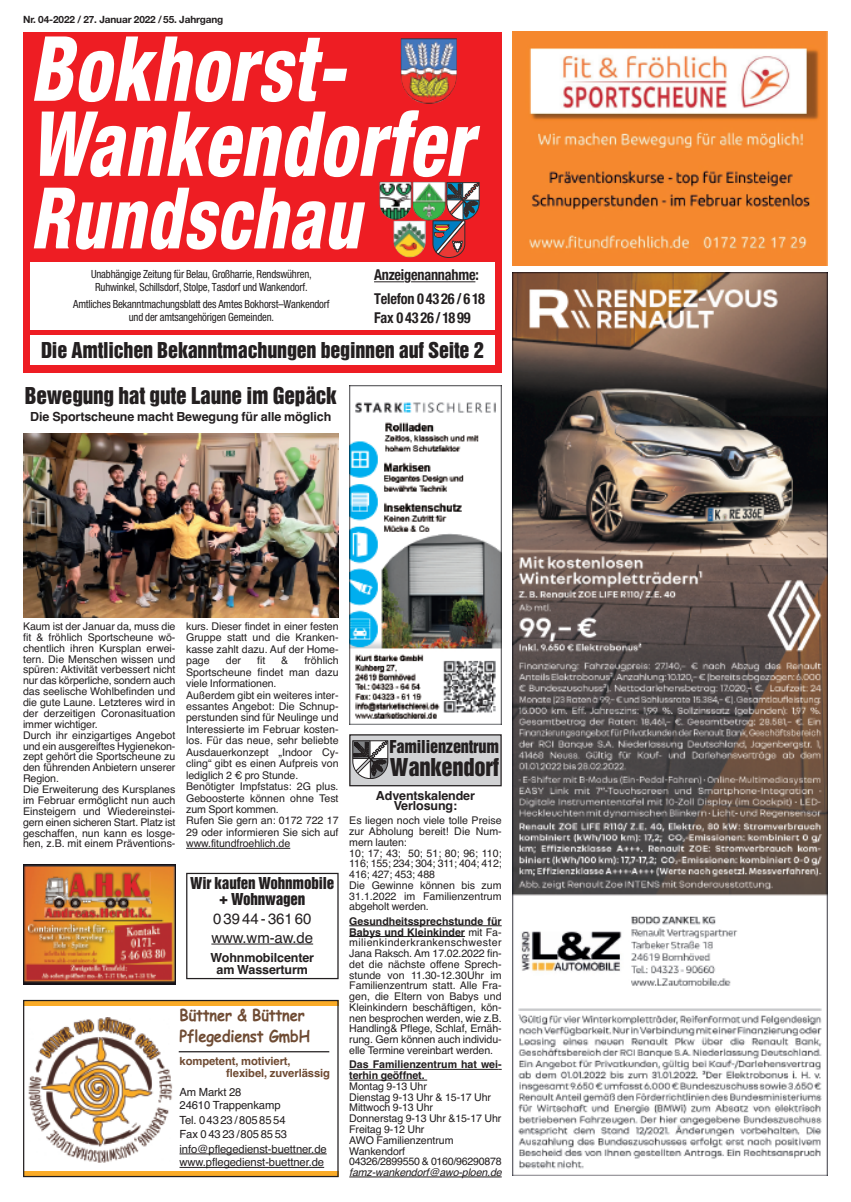
<style>
.page{position:relative;width:851px;height:1202px;background:#fff}
.page>*{position:absolute;margin:0;border:0;box-sizing:border-box;transform-origin:0 0}
.t1{font:italic 800 condensed 90px/75px "Helvetica Neue LT Std";letter-spacing:.015em;color:#fff;scale:.82 1}
.t2{font:italic 800 condensed 85px "Helvetica Neue LT Std";letter-spacing:.015em;color:#fff;scale:.82 1}
.t3{font:22.5px "Helvetica Inserat LT Std";letter-spacing:-.01em;color:#231f20}
.t4{font:21.25px "Helvetica Inserat";letter-spacing:-.01em;color:#231f20}
.t5{font:20px "Helvetica Inserat LT Std";letter-spacing:-.01em;color:#231f20}
.t6{font:700 16.25px/21px "Comic Sans MS";letter-spacing:-.01em;color:#6f4b33;scale:.9 1}
.t7{font:16.25px "Helvetica Inserat LT Std";letter-spacing:-.01em;color:#231f20}
.t8{font:700 condensed 15px/23.8px "Helvetica Neue LT Std";letter-spacing:-.015em;color:#231f20;scale:.95 1}
.t9{font:15px/16.2px "Helvetica Inserat";letter-spacing:-.01em;color:#231f20;text-align:center}
.t10{font:15px/18.8px "Helvetica";letter-spacing:-.01em;color:#231f20}
.t11{font:700 12.5px/12.5px "Helvetica";letter-spacing:-.01em;color:#231f20;text-align:center}
.t12{font:condensed 11.25px/13.8px "Helvetica Neue LT Std";letter-spacing:-.015em;color:#231f20;text-align:center;scale:.95 1}
.t13{font:11.25px/13.5px "Helvetica";letter-spacing:-.01em;color:#231f20}
.t14{font:700 11.25px/12.5px "Helvetica";letter-spacing:-.01em;color:#6f4b33}
.t15{font:10.62px/10.8px "Helvetica";color:#231f20}
.t16{font:700 10px "Helvetica Neue";letter-spacing:-.01em;color:#231f20}
.s1{font-weight:700}
.s2{font-style:italic}
</style>
<div class="page">
<div style="left:23px;top:32px;width:478px;height:340px;background:#ee1d23"></div>
<div style="left:30px;top:335px;width:464px;height:30px;background:#fff"></div>
<div style="left:30px;top:262px;width:464px;height:68px;background:#fff"></div>
<hr style="left:374px;top:281px;width:30px;height:1px;background:#231f20">
<hr style="left:411px;top:281px;width:64px;height:1px;background:#231f20">
<img style="left:379px;top:182px;width:54px;height:38px">
<img style="left:393px;top:221px;width:33px;height:10px">
<svg style="left:433px;top:182px;width:46px;height:76px"></svg>
<img style="left:401px;top:38px;width:55px;height:66px">
<img style="left:512px;top:272px;width:315px;height:903px">
<img style="left:512px;top:32px;width:315px;height:234px">
<img style="left:349px;top:385px;width:152px;height:339px">
<div style="left:23px;top:1170px;width:315px;height:6px;background:#faab27"></div>
<svg style="left:25px;top:1001px;width:311px;height:4px"></svg>
<div style="left:23px;top:999px;width:315px;height:177px;border:1px solid #231f20"></div>
<img style="left:28px;top:1017px;width:145px;height:145px">
<hr style="left:179px;top:1153px;width:148px;height:1px;background:#231f20">
<hr style="left:179px;top:1166px;width:145px;height:1px;background:#231f20">
<hr style="left:179px;top:1050px;width:150px;height:2px;background:#231f20">
<div style="left:186px;top:872px;width:152px;height:107px;border:1px solid #231f20"></div>
<hr style="left:211px;top:943px;width:102px;height:1px;background:#231f20">
<img style="left:23px;top:864px;width:152px;height:120px">
<hr style="left:186px;top:847px;width:104px;height:1px;background:#231f20">
<img style="left:23px;top:433px;width:315px;height:184px">
<hr style="left:349px;top:925px;width:152px;height:1px;background:#231f20">
<hr style="left:349px;top:936px;width:116px;height:1px;background:#231f20">
<hr style="left:349px;top:1068px;width:149px;height:1px;background:#231f20">
<hr style="left:349px;top:1079px;width:78px;height:1px;background:#231f20">
<hr style="left:349px;top:1176px;width:152px;height:1px;background:#231f20">
<div style="left:350px;top:734px;width:151px;height:51px;background:#d1d2d4"></div>
<div style="left:349px;top:734px;width:152px;height:52px;border:1px solid #231f20"></div>
<svg style="left:352px;top:740px;width:36px;height:38px"></svg>
<p class="t16" style="left:23px;top:11px;width:202px">Nr. 04-2022 / 27. Januar 2022 / 55. Jahrgang</p>
<p class="t1" style="left:30px;top:39px;width:540px">Bokhorst-<br>Wankendorfer</p>
<p class="t2" style="left:30px;top:188px;width:404px">Rundschau</p>
<p class="t12" style="left:91px;top:267px;width:234px">Unabhängige Zeitung für Belau, Großharrie, Rendswühren,<br>Ruhwinkel, Schillsdorf, Stolpe, Tasdorf und Wankendorf.</p>
<p class="t12" style="left:73px;top:297px;width:271px">Amtliches Bekanntmachungsblatt des Amtes Bokhorst–Wankendorf und der amtsangehörigen Gemeinden.</p>
<p class="t8" style="left:374px;top:264px;width:118px">Anzeigenannahme:<br>Telefon 0 43 26 / 6 18</p>
<p class="t8" style="left:374px;top:307px;width:103px">Fax 04326/1899</p>
<p class="t5" style="left:41px;top:342px;width:444px">Die Amtlichen Bekanntmachungen beginnen auf Seite 2</p>
<p class="t4" style="left:25px;top:387px;width:313px">Bewegung hat gute Laune im Gepäck</p>
<p class="t11" style="left:30px;top:410px;width:302px">Die Sportscheune macht Bewegung für alle möglich</p>
<p class="t15" style="left:23px;top:620px;width:154px">Kaum ist der Januar da, muss die fit &amp; fröhlich Sportscheune wö&shy;chentlich ihren Kursplan erwei&shy;tern. Die Menschen wissen und spüren: Aktivität verbessert nicht nur das körperliche, sondern auch das seelische Wohlbefinden und die gute Laune. Letzteres wird in der derzeitigen Coronasituation immer wichtiger.<br>Durch ihr einzigartiges Angebot und ein ausgereiftes Hygienekon&shy;zept gehört die Sportscheune zu den führenden Anbietern unserer<br>Region.<br>Die Erweiterung des Kursplanes im Februar ermöglicht nun auch<br>Einsteigern und Wiedereinstei&shy;gern einen sicheren Start. Platz ist geschaffen, nun kann es losge&shy;hen, z.B. mit einem Präventions-</p>
<p class="t15" style="left:186px;top:620px;width:154px;line-height:11.5px;text-align:justify">kurs. Dieser findet in einer festen Gruppe statt und die Kranken&shy;kasse zahlt dazu. Auf der Home&shy;page</p>
<p class="t15" style="left:186px;top:654px;width:154px;line-height:11.5px;text-indent:118px">fröhlich<br>Sportscheune findet man dazu viele Informationen.<br>Außerdem gibt ein weiteres inter&shy;essantes Angebot: Die Schnup&shy;perstunden sind für Neulinge und<br>Interessierte im Februar kosten&shy;los. Für das neue, sehr beliebte<br>Ausdauerkonzept „Indoor Cy&shy;cling“ gibt es einen Aufpreis von lediglich 2 € pro Stunde.<br>Benötigter Impfstatus: 2G plus.<br>Geboosterte können ohne Test zum Sport kommen.<br>Rufen Sie gern an: 0172 722 17<br>29 oder informieren Sie sich auf www.fitundfroehlich.de</p>
<p class="t15" style="left:226px;top:655px;width:17px">der</p>
<p class="t15" style="left:257px;top:655px;width:10px">fit</p>
<p class="t15" style="left:281px;top:655px;width:9px">&amp;</p>
<p class="t9" style="left:190px;top:875px;width:145px">Wir kaufen Wohnmobile + Wohnwagen</p>
<p class="t10" style="left:211px;top:909px;width:103px">03944-36160 www.wm-aw.de</p>
<p class="t11" style="left:210px;top:950px;width:105px">Wohnmobilcenter am Wasserturm</p>
<p class="t6" style="left:179px;top:1004px;width:146px">Büttner &amp; Büttner<br>Pflegedienst GmbH</p>
<p class="t14" style="left:226px;top:1054px;width:105px;text-indent:-47px">kompetent, motiviert, flexibel, zuverlässig</p>
<p class="t13" style="left:179px;top:1085px;width:103px">Am Markt 28<br>24610 Trappenkamp</p>
<p class="t13" style="left:179px;top:1113px;width:109px">Tel. 043 23 / 805 85 54<br>Fax 0 43 23 /805 85 53</p>
<p class="t13" style="left:179px;top:1142px;width:149px">info@pflegedienst-buettner.de www.pflegedienst-buettner.de</p>
<p class="t7" style="left:389px;top:740px;width:111px">Familienzentrum</p>
<p class="t3" style="left:390px;top:757px;width:111px">Wankendorf</p>
<p class="t11" style="left:376px;top:789px;width:100px;line-height:10.8px">Adventskalender<br>Verlosung:</p>
<p class="t15" style="left:349px;top:815px;width:154px">Es liegen noch viele tolle Preise zur Abholung bereit! Die Num&shy;mern lauten:<br>10; 17; 43; 50; 51; 80; 96; 110;<br>116; 155; 234; 304; 311; 404; 412;<br>416; 427; 453; 488<br>Die Gewinne können bis zum<br>31.1.2022 im Familienzentrum abgeholt werden.</p>
<p class="t15" style="left:349px;top:915px;width:154px;text-align:justify"><span class="s1">Gesundheitssprechstunde für Babys und Kleinkinder</span> mit Fa&shy;milienkinderkrankenschwester Jana Raksch. Am 17.02.2022 fin&shy;det die nächste offene Sprech&shy;stunde von 11.30-12.30Uhr im Familienzentrum statt. Alle Fra&shy;gen, die Eltern von Babys und Kleinkindern beschäftigen, kön&shy;nen besprochen werden, wie z.B.<br>Handling&amp; Pflege, Schlaf, Ernäh&shy;rung. Gern können auch individu&shy;elle Termine vereinbart werden.</p>
<p class="t15" style="left:349px;top:1059px;width:154px"><span class="s1">Das Familienzentrum hat wei&shy;terhin geöffnet.<br></span>Montag 9-13 Uhr<br>Dienstag 9-13 Uhr &amp; 15-17 Uhr<br>Mittwoch 9-13 Uhr<br>Donnerstag 9-13 Uhr &amp;15-17 Uhr<br>Freitag 9-12 Uhr<br>AWO Familienzentrum<br>Wankendorf<br>04326/2899550 &amp; 0160/96290878 <span class="s2">famz-wankendorf@awo-ploen.de</span></p>
</div>
